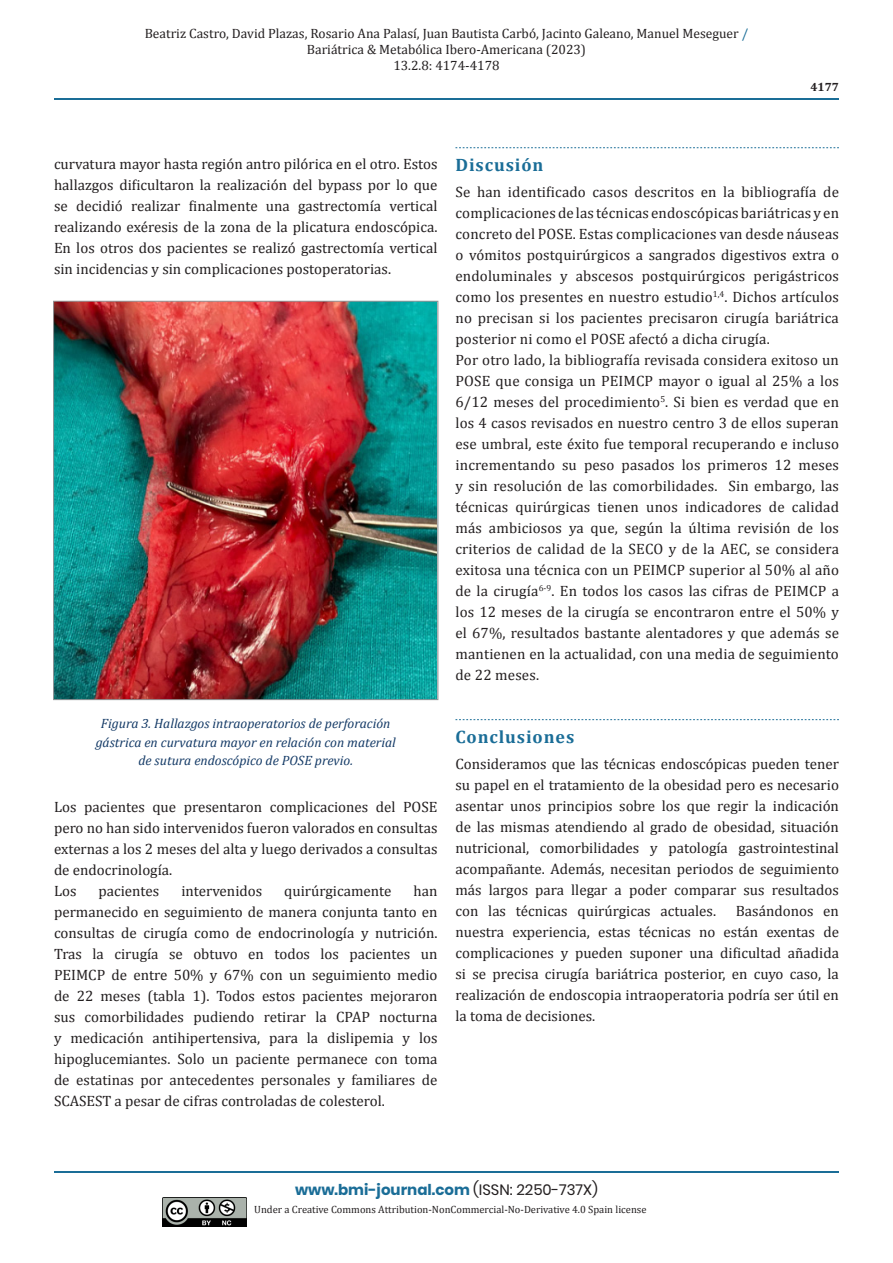
<style>
.page{position:relative;width:893px;height:1263px;background:#fff}
.page>*{position:absolute;margin:0;border:0;box-sizing:border-box;transform-origin:0 0}
.Capítulo_Azul{font:700 18px "Cambria";letter-spacing:.05em;color:#1a6d97}
.Párrafo{font:15px/21px "Cambria";color:#231f20;text-align:justify}
.t1{font:700 15px "Poppins";color:#1a6d97}
.t2{font:13.5px/16.2px "Cambria";color:#231f20;text-align:center}
.Pie_de_foto{font:italic 13.5px/18.9px "Cambria";color:#143a66;text-align:center}
.t3{font:700 12px "Cambria";color:#231f20}
.t4{font:10.5px "Cambria";color:#231f20}
.s1{color:#1a6d97}
.s2{font-weight:400;color:#231f20}
</style>
<div class="page">
<hr style="left:54px;top:99px;width:785px;height:1px;background:#1a6d97">
<hr style="left:54px;top:1171px;width:785px;height:1px;background:#1a6d97">
<img style="left:163px;top:1197px;width:83px;height:29px">
<svg style="left:455px;top:147px;width:384px;height:1px"></svg>
<svg style="left:455px;top:719px;width:384px;height:1px"></svg>
<img style="left:55px;top:303px;width:381px;height:395px">
<div style="left:53px;top:301px;width:385px;height:399px;border:1px solid #939598"></div>
<p class="t2" style="left:145px;top:25px;width:605px">Beatriz Castro, David Plazas, Rosario Ana Palasí, Juan Bautista Carbó, Jacinto Galeano, Manuel Meseguer <span class="s1">/<br></span>Bariátrica &amp; Metabólica Ibero-Americana (2023)<br>13.2.8: 4174-4178</p>
<p class="t3" style="left:810px;top:79px;width:30px">4177</p>
<p class="Párrafo" style="left:54px;top:153px;width:385px">curvatura mayor hasta región antro pilórica en el otro. Estos hallazgos dificultaron la realización del bypass por lo que se decidió realizar finalmente una gastrectomía vertical realizando exéresis de la zona de la plicatura endoscópica.<br>En los otros dos pacientes se realizó gastrectomía vertical sin incidencias y sin complicaciones postoperatorias.</p>
<p class="Pie_de_foto" style="left:96px;top:713px;width:302px">Figura 3. Hallazgos intraoperatorios de perforación gástrica en curvatura mayor en relación con material de sutura endoscópico de POSE previo.</p>
<p class="Párrafo" style="left:54px;top:796px;width:385px">Los pacientes que presentaron complicaciones del POSE pero no han sido intervenidos fueron valorados en consultas externas a los 2 meses del alta y luego derivados a consultas de endocrinología.</p>
<p class="Párrafo" style="left:54px;top:880px;width:24px">Los</p>
<p class="Párrafo" style="left:98px;top:880px;width:62px">pacientes</p>
<p class="Párrafo" style="left:181px;top:880px;width:82px">intervenidos</p>
<p class="Párrafo" style="left:284px;top:880px;width:109px">quirúrgicamente</p>
<p class="Párrafo" style="left:54px;top:880px;width:385px;text-indent:359px">han permanecido en seguimiento de manera conjunta tanto en consultas de cirugía como de endocrinología y nutrición.<br>Tras la cirugía se obtuvo en todos los pacientes un PEIMCP de entre 50% y 67% con un seguimiento medio de 22 meses (tabla 1). Todos estos pacientes mejoraron sus comorbilidades pudiendo retirar la CPAP nocturna y medicación antihipertensiva, para la dislipemia y los hipoglucemiantes. Solo un paciente permanece con toma de estatinas por antecedentes personales y familiares de SCASEST a pesar de cifras controladas de colesterol.</p>
<p class="Capítulo_Azul" style="left:455px;top:152px;width:90px">Discusión</p>
<p class="Párrafo" style="left:455px;top:181px;width:385px">Se han identificado casos descritos en la bibliografía de complicaciones de las técnicas endoscópicas bariátricas y en concreto del POSE. Estas complicaciones van desde náuseas o vómitos postquirúrgicos a sangrados digestivos extra o endoluminales y abscesos postquirúrgicos perigástricos como los presentes en nuestro estudio<sup>1,4</sup>. Dichos artículos no precisan si los pacientes precisaron cirugía bariátrica posterior ni como el POSE afectó a dicha cirugía.</p>
<p class="Párrafo" style="left:455px;top:349px;width:385px">Por otro lado, la bibliografía revisada considera exitoso un POSE que consiga un PEIMCP mayor o igual al 25% a los 6/12 meses del procedimiento<sup>5</sup>. Si bien es verdad que en los 4 casos revisados en nuestro centro 3 de ellos superan ese umbral, este éxito fue temporal recuperando e incluso incrementando su peso pasados los primeros 12 meses y sin resolución de las comorbilidades. Sin embargo, las técnicas quirúrgicas tienen unos indicadores de calidad más ambiciosos ya que, según la última revisión de los criterios de calidad de la SECO y de la AEC, se considera exitosa una técnica con un PEIMCP superior al 50% al año de la cirugía<sup>6-9</sup>. En todos los casos las cifras de PEIMCP a los 12 meses de la cirugía se encontraron entre el 50% y el 67%, resultados bastante alentadores y que además se mantienen en la actualidad, con una media de seguimiento de 22 meses.</p>
<p class="Capítulo_Azul" style="left:455px;top:724px;width:120px">Conclusiones</p>
<p class="Párrafo" style="left:455px;top:753px;width:385px">Consideramos que las técnicas endoscópicas pueden tener su papel en el tratamiento de la obesidad pero es necesario asentar unos principios sobre los que regir la indicación de las mismas atendiendo al grado de obesidad, situación nutricional, comorbilidades y patología gastrointestinal acompañante. Además, necesitan periodos de seguimiento más largos para llegar a poder comparar sus resultados con las técnicas quirúrgicas actuales.</p>
<p class="Párrafo" style="left:455px;top:900px;width:385px;text-indent:280px">Basándonos en nuestra experiencia, estas técnicas no están exentas de complicaciones y pueden suponer una dificultad añadida si se precisa cirugía bariátrica posterior, en cuyo caso, la realización de endoscopia intraoperatoria podría ser útil en la toma de decisiones.</p>
<p class="t1" style="left:295px;top:1181px;width:304px">www.bmi-journal.com <span class="s2">(ISSN: 2250-737X)</span></p>
<p class="t4" style="left:254px;top:1203px;width:394px">Under a Creative Commons Attribution-NonCommercial-No-Derivative 4.0 Spain license</p>
</div>
